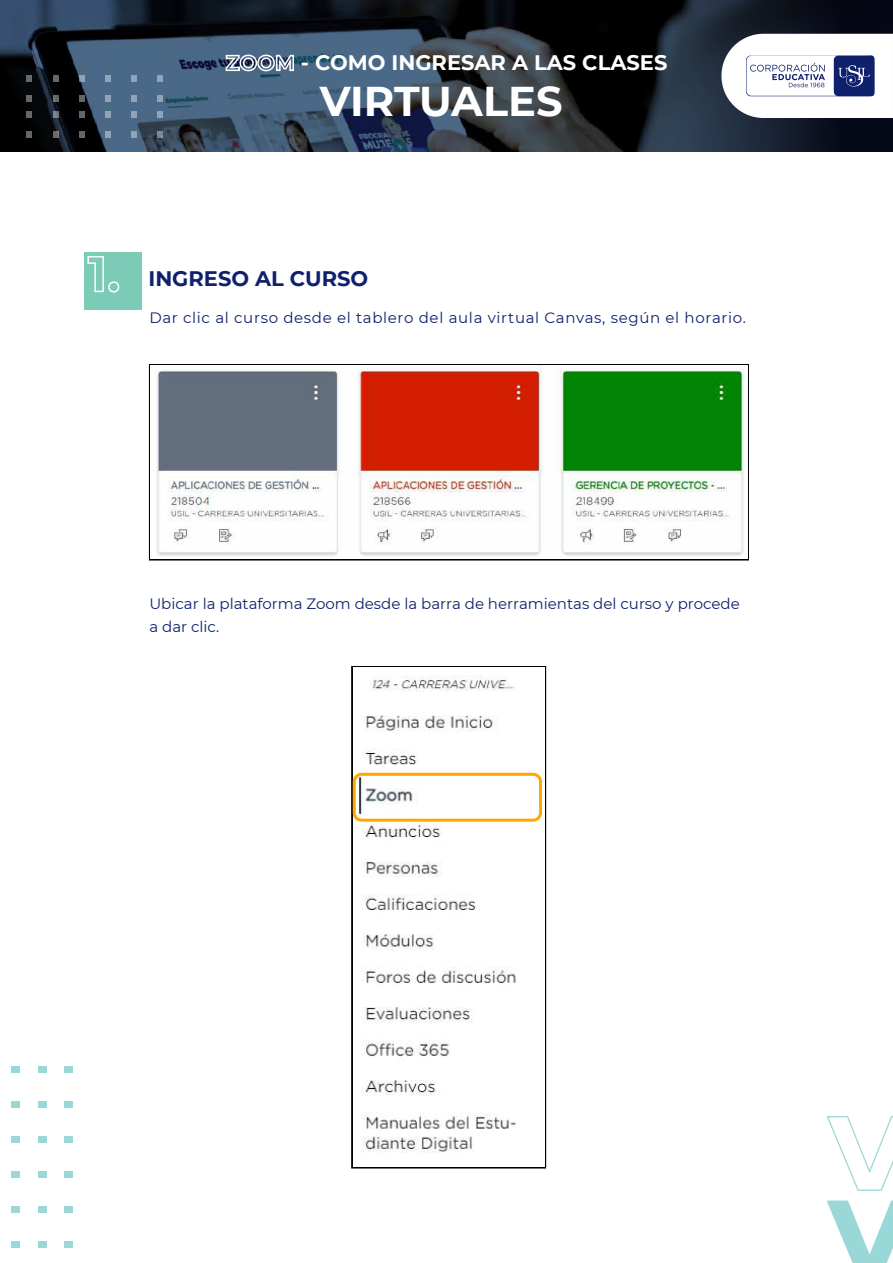
<style>
.page{position:relative;width:893px;height:1263px;background:#fff}
.page>*{position:absolute;margin:0;border:0;box-sizing:border-box;transform-origin:0 0}
.t1{font:700 41.55px "Montserrat";letter-spacing:-.005em;color:#fff}
.t2{font:700 21px "Montserrat";color:#fff}
.t3{font:700 21px "Montserrat";color:#0f206c}
.t4{font:15px/22.5px "Montserrat";color:#0f206c}
.t5{font:15px "Montserrat";letter-spacing:.045em;color:#0f206c}
</style>
<div class="page">
<div style="left:351px;top:666px;width:195px;height:502px;border:4px solid #000"></div>
<div style="left:149px;top:364px;width:600px;height:196px;border:4px solid #000"></div>
<svg style="left:0;top:0;width:893px;height:152px;background:#253240"></svg>
<svg style="left:158px;top:131px;width:5px;height:7px"></svg>
<div style="left:131px;top:131px;width:6px;height:7px;background:#91a4b5"></div>
<svg style="left:105px;top:131px;width:5px;height:7px"></svg>
<svg style="left:79px;top:131px;width:5px;height:7px"></svg>
<svg style="left:53px;top:131px;width:5px;height:7px"></svg>
<svg style="left:27px;top:131px;width:5px;height:7px"></svg>
<svg style="left:158px;top:111px;width:5px;height:7px"></svg>
<div style="left:131px;top:111px;width:6px;height:7px;background:#91a3b6"></div>
<svg style="left:105px;top:111px;width:5px;height:7px"></svg>
<svg style="left:79px;top:111px;width:5px;height:7px"></svg>
<svg style="left:53px;top:111px;width:5px;height:7px"></svg>
<svg style="left:27px;top:111px;width:5px;height:7px"></svg>
<svg style="left:158px;top:95px;width:5px;height:6px"></svg>
<svg style="left:131px;top:95px;width:6px;height:6px"></svg>
<svg style="left:105px;top:95px;width:5px;height:6px"></svg>
<svg style="left:79px;top:95px;width:5px;height:6px"></svg>
<svg style="left:53px;top:95px;width:5px;height:6px"></svg>
<svg style="left:27px;top:95px;width:5px;height:6px"></svg>
<svg style="left:158px;top:75px;width:5px;height:6px"></svg>
<svg style="left:131px;top:75px;width:6px;height:6px"></svg>
<svg style="left:105px;top:75px;width:5px;height:6px"></svg>
<svg style="left:79px;top:75px;width:5px;height:6px"></svg>
<svg style="left:53px;top:75px;width:5px;height:6px"></svg>
<svg style="left:27px;top:75px;width:5px;height:6px"></svg>
<svg style="left:225px;top:54px;width:70px;height:18px"></svg>
<svg style="left:827px;top:1200px;width:66px;height:63px"></svg>
<svg style="left:827px;top:1116px;width:66px;height:75px"></svg>
<div style="left:38px;top:1066px;width:9px;height:7px;background:#9ad8d7"></div>
<div style="left:38px;top:1101px;width:9px;height:7px;background:#9ad8d7"></div>
<div style="left:38px;top:1136px;width:9px;height:7px;background:#9ad8d7"></div>
<div style="left:38px;top:1171px;width:9px;height:7px;background:#9ad8d7"></div>
<div style="left:38px;top:1206px;width:9px;height:7px;background:#9ad8d7"></div>
<div style="left:38px;top:1241px;width:9px;height:7px;background:#9ad8d7"></div>
<div style="left:64px;top:1066px;width:9px;height:7px;background:#9ad8d7"></div>
<div style="left:64px;top:1101px;width:9px;height:7px;background:#9ad8d7"></div>
<div style="left:64px;top:1136px;width:9px;height:7px;background:#9ad8d7"></div>
<div style="left:64px;top:1171px;width:9px;height:7px;background:#9ad8d7"></div>
<div style="left:64px;top:1206px;width:9px;height:7px;background:#9ad8d7"></div>
<div style="left:64px;top:1241px;width:9px;height:7px;background:#9ad8d7"></div>
<div style="left:11px;top:1066px;width:9px;height:7px;background:#9ad8d7"></div>
<div style="left:11px;top:1101px;width:9px;height:7px;background:#9ad8d7"></div>
<div style="left:11px;top:1136px;width:9px;height:7px;background:#9ad8d7"></div>
<div style="left:11px;top:1171px;width:9px;height:7px;background:#9ad8d7"></div>
<div style="left:11px;top:1206px;width:9px;height:7px;background:#9ad8d7"></div>
<div style="left:11px;top:1241px;width:9px;height:7px;background:#9ad8d7"></div>
<div style="left:84px;top:252px;width:58px;height:58px;background:#7bcbb7"></div>
<svg style="left:87px;top:256px;width:33px;height:37px"></svg>
<img style="left:353px;top:667px;width:191px;height:500px">
<img style="left:151px;top:366px;width:596px;height:193px">
<div style="left:353px;top:773px;width:189px;height:49px;border:3px solid #ffa900;border-radius:7px"></div>
<svg style="left:721px;top:34px;width:172px;height:84px"></svg>
<h2 class="t2" style="left:301px;top:48px;width:368px">- COMO INGRESAR A LAS CLASES</h2>
<h1 class="t1" style="left:320px;top:71px;width:244px">VIRTUALES</h1>
<h2 class="t3" style="left:148px;top:264px;width:221px">INGRESO AL CURSO</h2>
<p class="t5" style="left:149px;top:308px;width:598px">Dar clic al curso desde el tablero del aula virtual Canvas, según el horario.</p>
<p class="t4" style="left:149px;top:592px;width:592px">Ubicar la plataforma Zoom desde la barra de herramientas del curso y procede a dar clic.</p>
</div>
